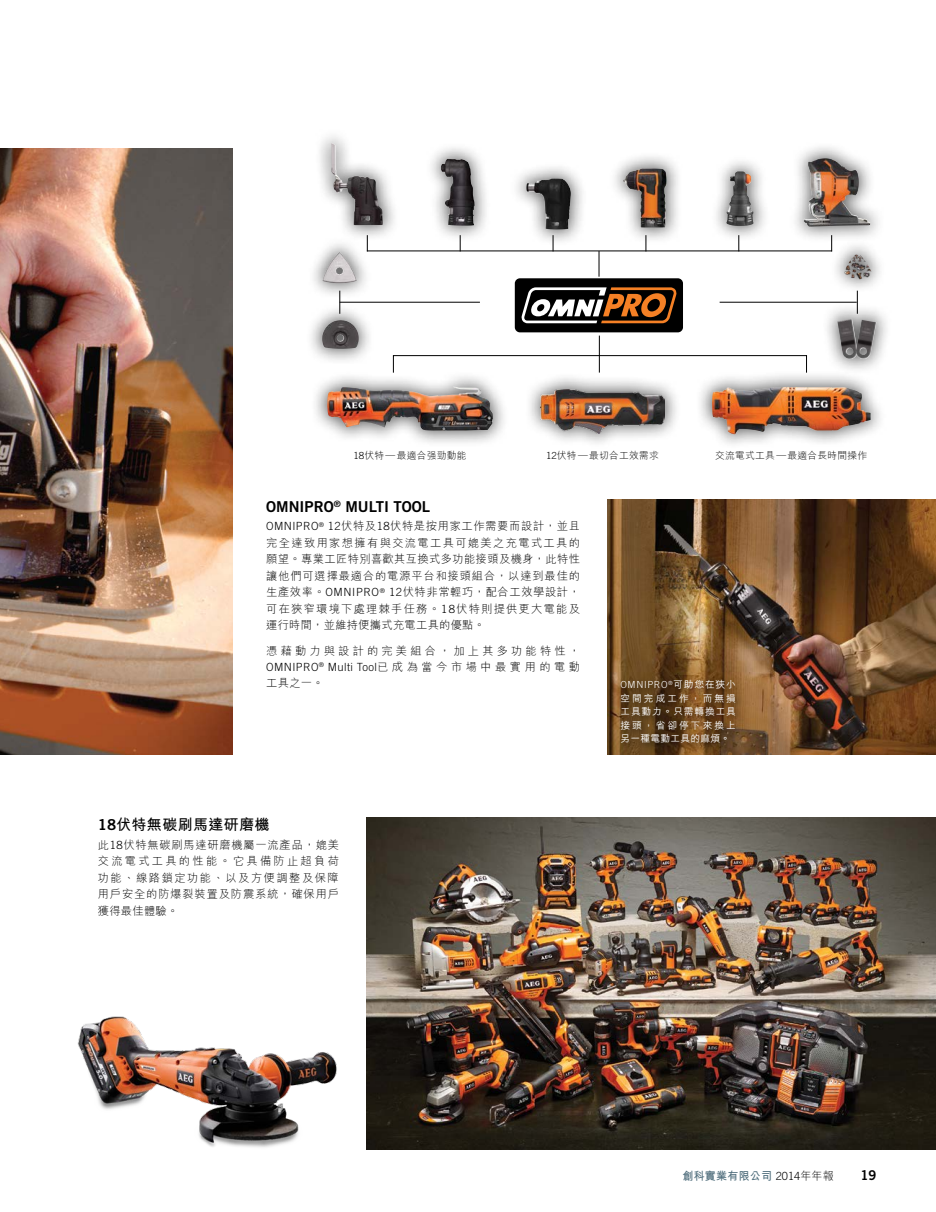
<style>
.page{position:relative;width:936px;height:1212px;background:#fff}
.page>*{position:absolute;margin:0;border:0;box-sizing:border-box;transform-origin:0 0}
.t1{font:15px "Trade Gothic Bold Two";color:#000}
.t2{font:700 15px "M Hei HK";letter-spacing:.025em;color:#000}
.t3{font:13.5px "Trade Gothic Bold Two";color:#000}
.t4{font:300 11.25px/16.5px "M Hei HK";letter-spacing:.11em;color:#000;text-align:justify}
.t5{font:300 11.25px "Trade Gothic";letter-spacing:.035em;color:#000}
.t6{font:300 11.25px "M Hei HK";letter-spacing:.28em;color:#000}
.t7{font:700 11.25px "M Hei HK";letter-spacing:.025em;color:#4b6a79}
.t8{font:500 9.75px/13.5px "M Hei HK";letter-spacing:.085em;color:#fff;text-align:justify}
.t9{font:300 9.75px "M Hei HK";letter-spacing:.025em;color:#000}
.t10{font:300 9.75px "Trade Gothic";letter-spacing:.065em;color:#fff}
.s1{font-family:"Trade Gothic"}
.s2{font-family:"M Hei HK"}
.s3{font-family:"Trade Gothic Bold Two";font-weight:400}
.s4{font-family:"M Hei HK";font-weight:500}
.s5{font-family:"Trade Gothic";font-weight:300;color:#000}
.s6{font-weight:300;color:#000}
</style>
<div class="page">
<img style="left:0;top:149px;width:232px;height:606px">
<img style="left:366px;top:818px;width:569px;height:331px">
<img style="left:607px;top:500px;width:328px;height:255px">
<div style="left:615px;top:675px;width:131px;height:79px;background:#000;opacity:.75"></div>
<div style="left:607px;top:152px;width:76px;height:93px;background:#000;opacity:.6"></div>
<img style="left:623px;top:168px;width:43px;height:60px">
<div style="left:314px;top:127px;width:85px;height:115px;background:#000;opacity:.6"></div>
<img style="left:331px;top:143px;width:52px;height:82px">
<div style="left:425px;top:142px;width:65px;height:100px;background:#000;opacity:.6"></div>
<img style="left:441px;top:159px;width:12px;height:49px">
<div style="left:510px;top:162px;width:77px;height:85px;background:#000;opacity:.6"></div>
<img style="left:526px;top:178px;width:45px;height:52px">
<div style="left:710px;top:155px;width:59px;height:88px;background:#000;opacity:.6"></div>
<img style="left:726px;top:171px;width:27px;height:55px">
<div style="left:788px;top:142px;width:97px;height:101px;background:#000;opacity:.6"></div>
<img style="left:807px;top:158px;width:18px;height:58px">
<div style="left:310px;top:371px;width:199px;height:76px;background:#000;opacity:.6"></div>
<img style="left:327px;top:386px;width:151px;height:42px">
<div style="left:695px;top:370px;width:192px;height:80px;background:#000;opacity:.6"></div>
<img style="left:712px;top:387px;width:78px;height:47px">
<div style="left:524px;top:373px;width:157px;height:76px;background:#000;opacity:.6"></div>
<img style="left:540px;top:389px;width:124px;height:45px">
<div style="left:305px;top:303px;width:70px;height:63px;background:#000;opacity:.6"></div>
<svg style="left:329px;top:320px;width:12px;height:4px"></svg>
<div style="left:307px;top:236px;width:65px;height:64px;background:#000;opacity:.6"></div>
<img style="left:322px;top:252px;width:34px;height:31px">
<div style="left:821px;top:303px;width:70px;height:72px;background:#000;opacity:.6"></div>
<img style="left:837px;top:319px;width:14px;height:3px">
<img style="left:855px;top:319px;width:21px;height:40px">
<div style="left:829px;top:239px;width:57px;height:55px;background:#000;opacity:.6"></div>
<img style="left:840px;top:253px;width:34px;height:27px">
<div style="left:393px;top:355px;width:413px;height:18px;border:1px solid #000"></div>
<hr style="left:599px;top:336px;width:1px;height:37px;background:#000">
<svg style="left:367px;top:235px;width:1px;height:15px"></svg>
<svg style="left:460px;top:235px;width:1px;height:15px"></svg>
<svg style="left:738px;top:235px;width:1px;height:15px"></svg>
<svg style="left:831px;top:235px;width:1px;height:15px"></svg>
<hr style="left:367px;top:250px;width:465px;height:1px;background:#000">
<hr style="left:339px;top:302px;width:141px;height:1px;background:#000">
<hr style="left:719px;top:302px;width:137px;height:1px;background:#000">
<svg style="left:339px;top:291px;width:1px;height:23px"></svg>
<svg style="left:856px;top:291px;width:1px;height:23px"></svg>
<div style="left:514px;top:278px;width:169px;height:54px;background:#000;border-radius:5px"></div>
<svg style="left:484px;top:235px;width:230px;height:95px"></svg>
<img style="left:77px;top:1016px;width:260px;height:132px">
<p class="t9" style="left:353px;top:449px;width:114px"><span class="s1">18</span>伏特—最適合强勁動能</p>
<p class="t9" style="left:546px;top:449px;width:114px"><span class="s1">12</span>伏特—最切合工效需求</p>
<p class="t9" style="left:715px;top:449px;width:154px">交流電式工具—最適合長時間操作</p>
<h1 class="t1" style="left:266px;top:497px;width:165px">OMNIPRO<sup>®</sup> MULTI TOOL</h1>
<p class="t4" style="left:266px;top:518px;width:315px"><span class="s1">OMNIPRO</span><sup>®</sup> <span class="s1">12</span>伏特及<span class="s1">18</span>伏特是按用家工作需要而設計，並且完全達致用家想擁有與交流電工具可媲美之充電式工具的願望。專業工匠特別喜歡其互換式多功能接頭及機身，此特性讓他們可選擇最適合的電源平台和接頭組合，以達到最佳的生產效率。<span class="s1">OMNIPRO</span><sup>®</sup> <span class="s1">12</span>伏特非常輕巧，配合工效學設計，可在狹窄環境下處理棘手任務。<span class="s1">18</span>伏特則提供更大電能及運行時間，並維持便攜式充電工具的優點。</p>
<p class="t6" style="left:266px;top:642px;width:315px">憑藉動力與設計的完美組合，加上其多功能特性，</p>
<p class="t5" style="left:266px;top:660px;width:315px">OMNIPRO<sup>®</sup> Multi Tool<span class="s2">已成為當今市場中最實用的電動</span></p>
<p class="t4" style="left:266px;top:675px;width:59px">工具之一。</p>
<h1 class="t2" style="left:98px;top:814px;width:173px"><span class="s3">18</span>伏特無碳刷馬達研磨機</h1>
<p class="t4" style="left:98px;top:836px;width:243px">此<span class="s1">18</span>伏特無碳刷馬達研磨機屬一流產品，媲美交流電式工具的性能。它具備防止超負荷功能、線路鎖定功能、以及方便調整及保障用戶安全的防爆裂裝置及防震系統，確保用戶獲得最佳體驗。</p>
<p class="t10" style="left:620px;top:679px;width:117px">OMNIPRO<sup>®</sup><span class="s4">可助您在狹小</span></p>
<p class="t8" style="left:620px;top:690px;width:117px">空間完成工作，而無損工具動力。只需轉換工具接頭，省卻停下來換上另一種電動工具的麻煩。</p>
<p class="t7" style="left:682px;top:1167px;width:153px">創科實業有限公司 <span class="s5">2014</span><span class="s6">年年報</span></p>
<p class="t3" style="left:860px;top:1167px;width:18px">19</p>
</div>
